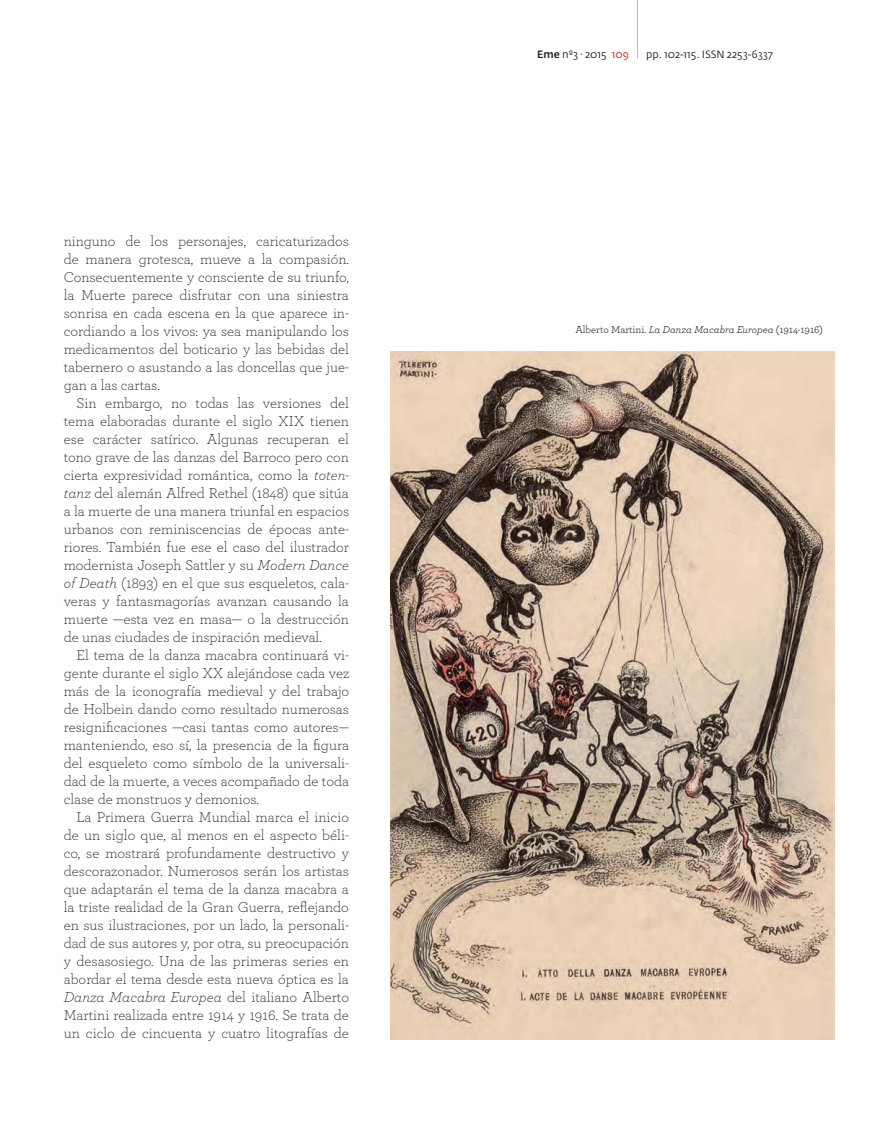
<style>
.page{position:relative;width:893px;height:1127px;background:#fff}
.page>*{position:absolute;margin:0;border:0;box-sizing:border-box;transform-origin:0 0}
.t1{font:300 15px/18px "Archer";color:#231f20;text-align:justify}
.t2{font:10.5px "Archer";color:#231f20}
.t3{font:10.5px "Fedra Sans Pro";color:#231f20}
.t4{font:10.5px "Fedra Sans Pro";color:#b6231b}
.s1{font-style:italic}
.s2{font-weight:500}
</style>
<div class="page">
<hr style="left:637px;top:0;width:1px;height:58px;background:#bbbdb8">
<img style="left:391px;top:352px;width:443px;height:687px">
<p class="t1" style="left:64px;top:233px;width:287px">ninguno de los personajes, caricaturizados de manera grotesca, mueve a la compasión.<br>Consecuentemente y consciente de su triunfo, la Muerte parece disfrutar con una siniestra sonrisa en cada escena en la que aparece in&shy;cordiando a los vivos: ya sea manipulando los medicamentos del boticario y las bebidas del tabernero o asustando a las doncellas que jue&shy;gan a las cartas.</p>
<p class="t1" style="left:64px;top:395px;width:287px;text-indent:13px">Sin embargo, no todas las versiones del tema elaboradas durante el siglo XIX tienen ese carácter satírico. Algunas recuperan el tono grave de las danzas del Barroco pero con cierta expresividad romántica, como la <span class="s1">toten&shy;tanz</span> del alemán Alfred Rethel (1848) que sitúa a la muerte de una manera triunfal en espacios urbanos con reminiscencias de épocas ante&shy;riores. También fue ese el caso del ilustrador modernista Joseph Sattler y su <span class="s1">Modern Dance of Death</span> (1893) en el que sus esqueletos, cala&shy;veras y fantasmagorías avanzan causando la muerte —esta vez en masa— o la destrucción de unas ciudades de inspiración medieval.</p>
<p class="t1" style="left:64px;top:647px;width:287px;text-indent:13px">El tema de la danza macabra continuará vi&shy;gente durante el siglo XX alejándose cada vez más de la iconografía medieval y del trabajo de Holbein dando como resultado numerosas resignificaciones —casi tantas como autores— manteniendo, eso sí, la presencia de la figura del esqueleto como símbolo de la universali&shy;dad de la muerte, a veces acompañado de toda clase de monstruos y demonios.</p>
<p class="t1" style="left:64px;top:809px;width:287px;text-indent:13px">La Primera Guerra Mundial marca el inicio de un siglo que, al menos en el aspecto béli&shy;co, se mostrará profundamente destructivo y descorazonador. Numerosos serán los artistas que adaptarán el tema de la danza macabra a la triste realidad de la Gran Guerra, reflejando en sus ilustraciones, por un lado, la personali&shy;dad de sus autores y, por otra, su preocupación y desasosiego. Una de las primeras series en abordar el tema desde esta nueva óptica es la <span class="s1">Danza Macabra Europea</span> del italiano Alberto Martini realizada entre 1914 y 1916. Se trata de un ciclo de cincuenta y cuatro litografías de</p>
<p class="t3" style="left:537px;top:50px;width:71px"><span class="s2">Eme</span> nº3 · 2015</p>
<p class="t3" style="left:646px;top:50px;width:128px">pp. 102-115. ISSN 2253-6337</p>
<p class="t4" style="left:612px;top:50px;width:19px">109</p>
<p class="t2" style="left:575px;top:326px;width:249px">Alberto Martini. <span class="s1">La Danza Macabra Europea</span> (1914-1916)</p>
</div>
